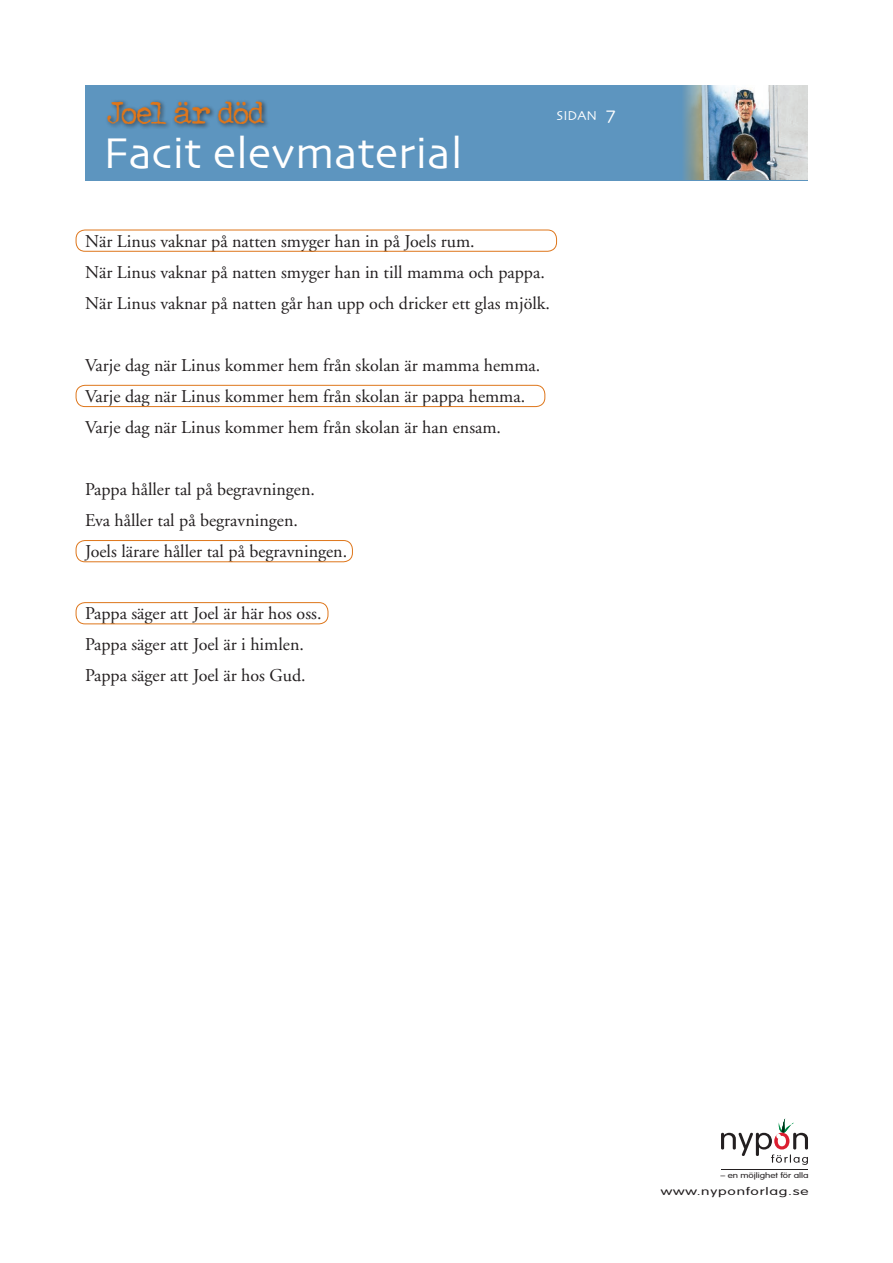
<style>
.page{position:relative;width:893px;height:1263px;background:#fff}
.page>*{position:absolute;margin:0;border:0;box-sizing:border-box;transform-origin:0 0}
.t1{font:45px "Skia";color:#fff}
.t2{font:28.95px "John Doe";letter-spacing:-.015em;color:#de761b}
.t3{font:18px/31px "Adobe Garamond";color:#231f20}
.t4{font:13.5px "Skia";color:#fff}
.t5{font:300 10.5px "VAG Rounded";letter-spacing:.05em;color:#231f20;scale:1.48 1}
.t6{font:300 7.65px "VAG Rounded";letter-spacing:-.005em;color:#231f20;scale:1.28 1}
.s1{font-size:19.5px}
</style>
<div class="page">
<div style="left:85px;top:85px;width:723px;height:95px;background:#5d95bf"></div>
<img style="left:684px;top:85px;width:124px;height:95px">
<svg style="left:721px;top:1118px;width:87px;height:47px"></svg>
<hr style="left:721px;top:1170px;width:87px;height:1px;background:#231f20">
<div style="left:105px;top:98px;width:165px;height:32px;background:#231f20;opacity:.75"></div>
<div style="left:76px;top:230px;width:481px;height:22px;border:1px solid #de761b;border-radius:9px"></div>
<div style="left:76px;top:602px;width:252px;height:22px;border:1px solid #de761b;border-radius:9px"></div>
<div style="left:76px;top:385px;width:469px;height:22px;border:1px solid #de761b;border-radius:9px"></div>
<div style="left:76px;top:540px;width:277px;height:22px;border:1px solid #de761b;border-radius:9px"></div>
<h2 class="t2" style="left:108px;top:92px;width:158px">Joel är död</h2>
<h1 class="t1" style="left:103px;top:126px;width:361px">Facit elevmaterial</h1>
<p class="t4" style="left:557px;top:107px;width:60px">sidan <span class="s1">7</span></p>
<p class="t3" style="left:85px;top:226px;width:466px">När Linus vaknar på natten smyger han in på Joels rum.<br>När Linus vaknar på natten smyger han in till mamma och pappa.<br>När Linus vaknar på natten går han upp och dricker ett glas mjölk.</p>
<p class="t3" style="left:85px;top:350px;width:457px">Varje dag när Linus kommer hem från skolan är mamma hemma.<br>Varje dag när Linus kommer hem från skolan är pappa hemma.<br>Varje dag när Linus kommer hem från skolan är han ensam.</p>
<p class="t3" style="left:85px;top:474px;width:264px">Pappa håller tal på begravningen.<br>Eva håller tal på begravningen.<br>Joels lärare håller tal på begravningen.</p>
<p class="t3" style="left:85px;top:598px;width:238px">Pappa säger att Joel är här hos oss.<br>Pappa säger att Joel är i himlen.<br>Pappa säger att Joel är hos Gud.</p>
<p class="t6" style="left:720px;top:1170px;width:70px">– en möjlighet för alla</p>
<p class="t5" style="left:661px;top:1185px;width:101px">www.nyponforlag.se</p>
</div>
